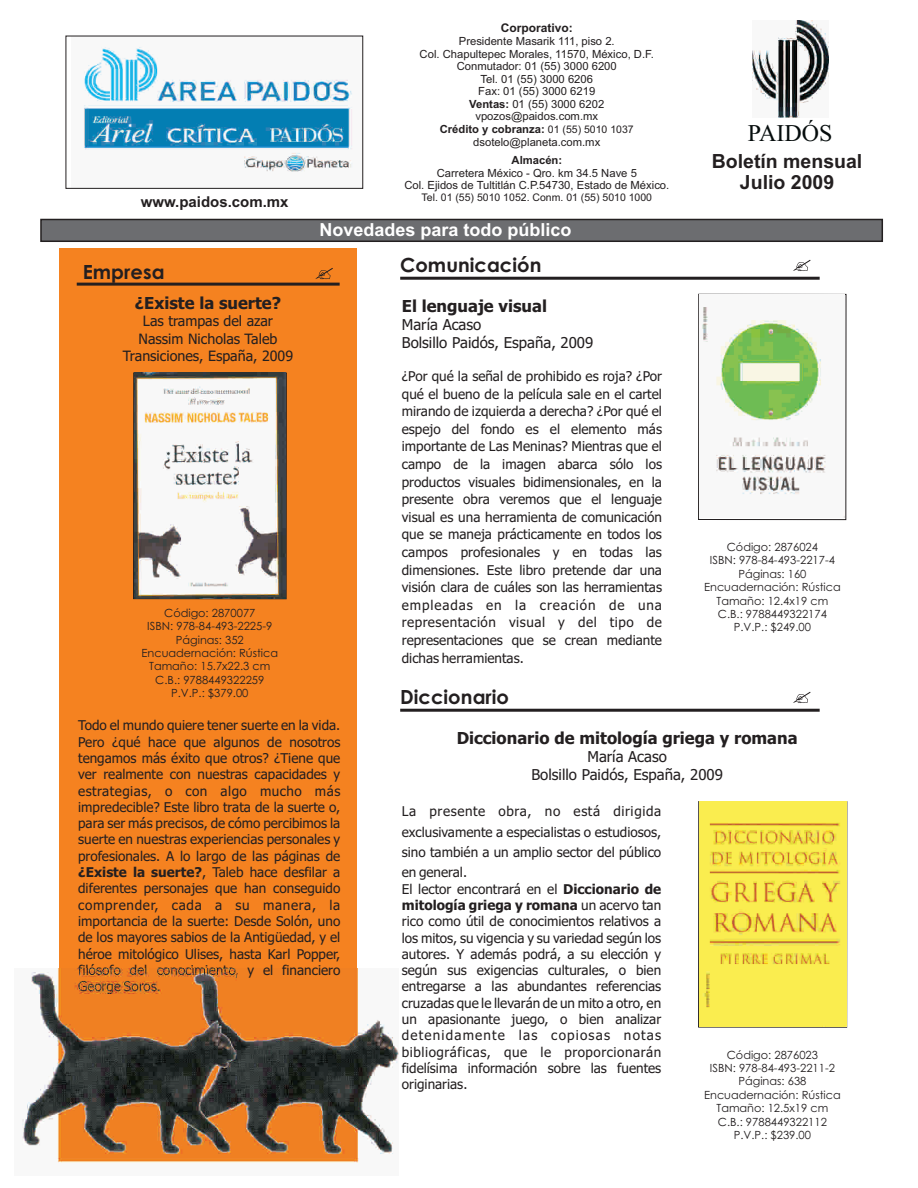
<style>
.page{position:relative;width:918px;height:1188px;background:#fff}
.page>*{position:absolute;margin:0;border:0;box-sizing:border-box;transform-origin:0 0}
.t1{font:24px "Times New Roman";color:#050c0c}
.t2{font:700 19.5px "Century Gothic";color:#231f20}
.t3{font:700 19.5px/21.8px "Arial";color:#231f20;text-align:center}
.t4{font:700 18px "Arial";color:#fff}
.t5{font:700 16.5px "Tahoma";color:#231f20}
.t6{font:15px/18.1px "Tahoma";color:#231f20}
.t7{font:700 15px "Arial";color:#231f20}
.t8{font:14.25px/17.2px "Tahoma";color:#231f20;text-align:center}
.t9{font:13.5px/16.4px "Tahoma";color:#231f20;text-align:justify}
.t10{font:700 12px "Arial";color:#231f20}
.t11{font:11.25px/13.4px "Century Gothic";color:#231f20;text-align:center}
.t12{font:11.25px/12.6px "Arial";color:#231f20;text-align:center}
.t13{font:700 11.25px "Arial";color:#231f20}
.t14{font:10.5px "Arial";color:#231f20}
.s1{font-weight:700}
.s2{font-size:10.5px}
</style>
<div class="page">
<div style="left:59px;top:248px;width:298px;height:913px;background:#f58220"></div>
<img style="left:236px;top:968px;width:162px;height:195px">
<hr style="left:400px;top:277px;width:420px;height:3px;background:#231f20">
<svg style="left:40px;top:218px;width:844px;height:24px;background:#67676a"></svg>
<div style="left:698px;top:294px;width:148px;height:226px;border:1px solid #231f20"></div>
<img style="left:753px;top:21px;width:76px;height:96px">
<img style="left:84px;top:47px;width:269px;height:125px">
<div style="left:66px;top:36px;width:297px;height:153px;border:1px solid #231f20"></div>
<svg style="left:315px;top:268px;width:18px;height:11px"></svg>
<hr style="left:77px;top:283px;width:263px;height:3px;background:#231f20">
<img style="left:134px;top:373px;width:152px;height:226px">
<img style="left:22px;top:968px;width:214px;height:195px">
<svg style="left:793px;top:260px;width:17px;height:11px"></svg>
<img style="left:700px;top:295px;width:145px;height:222px">
<hr style="left:400px;top:709px;width:420px;height:3px;background:#231f20">
<svg style="left:793px;top:692px;width:17px;height:11px"></svg>
<img style="left:699px;top:802px;width:147px;height:225px">
<p class="t7" style="left:141px;top:196px;width:149px">www.paidos.com.mx</p>
<h2 class="t2" style="left:83px;top:264px;width:83px">Empresa</h2>
<p class="t5" style="left:135px;top:296px;width:148px">¿Existe la suerte?</p>
<p class="t8" style="left:123px;top:314px;width:172px">Las trampas del azar<br>Nassim Nicholas Taleb<br>Transiciones, España, 2009</p>
<p class="t11" style="left:142px;top:607px;width:138px">Código: 2870077<br>ISBN: 978-84-493-2225-9<br>Páginas: 352<br>Encuadernación: Rústica<br>Tamaño: 15.7x22.3 cm<br>C.B.: 9788449322259<br>P.V.P.: $379.00</p>
<p class="t10" style="left:501px;top:24px;width:73px">Corporativo:</p>
<p class="t12" style="left:420px;top:36px;width:236px">Presidente Masarik 111, piso 2.<br>Col. Chapultepec Morales, 11570, México, D.F.<br>Conmutador: 01 (55) 3000 6200<br>Tel. 01 (55) 3000 6206<br>Fax: 01 (55) 3000 6219<br><span class="s1">Ventas:</span> 01 (55) 3000 6202 vpozos@paidos.com.mx<br><span class="s1">Crédito y cobranza:</span> <span class="s2">01 (55) 5010 1037 </span>dsotelo@planeta.com.mx</p>
<p class="t13" style="left:512px;top:156px;width:52px">Almacén:</p>
<p class="t12" style="left:404px;top:168px;width:266px">Carretera México - Qro. km 34.5 Nave 5<br>Col. Ejidos de Tultitlán C.P.54730, Estado de México.</p>
<p class="t14" style="left:422px;top:194px;width:232px">Tel. 01 (55) 5010 1052. Conm. 01 (55) 5010 1000</p>
<h3 class="t4" style="left:320px;top:223px;width:254px">Novedades para todo público</h3>
<h2 class="t2" style="left:400px;top:258px;width:143px">Comunicación</h2>
<p class="t5" style="left:402px;top:299px;width:147px">El lenguaje visual</p>
<p class="t6" style="left:402px;top:317px;width:193px">María Acaso<br>Bolsillo Paidós, España, 2009</p>
<p class="t9" style="left:402px;top:369px;width:262px;line-height:17.5px">¿Por qué la señal de prohibido es roja? ¿Por qué el bueno de la película sale en el cartel mirando de izquierda a derecha? ¿Por qué el espejo del fondo es el elemento más importante de Las Meninas? Mientras que el campo de la imagen abarca sólo los productos visuales bidimensionales, en la presente obra veremos que el lenguaje visual es una herramienta de comunicación que se maneja prácticamente en todos los campos profesionales y en todas las dimensiones. Este libro pretende dar una visión clara de cuáles son las herramientas empleadas en la creación de una representación visual y del tipo de representaciones que se crean mediante dichas herramientas.</p>
<h2 class="t2" style="left:400px;top:690px;width:110px">Diccionario</h2>
<h1 class="t1" style="left:748px;top:124px;width:86px">PAIDÓS</h1>
<h2 class="t3" style="left:712px;top:152px;width:152px">Boletín mensual<br>Julio 2009</h2>
<p class="t11" style="left:704px;top:541px;width:138px">Código: 2876024<br>ISBN: 978-84-493-2217-4<br>Páginas: 160<br>Encuadernación: Rústica<br>Tamaño: 12.4x19 cm<br>C.B.: 9788449322174<br>P.V.P.: $249.00</p>
<p class="t9" style="left:78px;top:718px;width:264px">Todo el mundo quiere tener suerte en la vida.<br>Pero ¿qué hace que algunos de nosotros tengamos más éxito que otros? ¿Tiene que ver realmente con nuestras capacidades y estrategias, o con algo mucho más impredecible? Este libro trata de la suerte o, para ser más precisos, de cómo percibimos la suerte en nuestras experiencias personales y profesionales. A lo largo de las páginas de <span class="s1">¿Existe la suerte?</span>, Taleb hace desfilar a diferentes personajes que han conseguido comprender, cada a su manera, la importancia de la suerte: Desde Solón, uno de los mayores sabios de la Antigüedad, y el héroe mitológico Ulises, hasta Karl Popper, filósofo del conocimiento, y el financiero</p>
<p class="t5" style="left:457px;top:731px;width:342px">Diccionario de mitología griega y romana</p>
<p class="t6" style="left:531px;top:749px;width:193px;text-align:center">María Acaso<br>Bolsillo Paidós, España, 2009</p>
<p class="t9" style="left:402px;top:802px;width:261px;line-height:20.4px">La presente obra, no está dirigida exclusivamente a especialistas o estudiosos, sino también a un amplio sector del público en general.</p>
<p class="t9" style="left:402px;top:882px;width:261px">El lector encontrará en el <span class="s1">Diccionario de mitología griega y romana</span> un acervo tan rico como útil de conocimientos relativos a los mitos, su vigencia y su variedad según los autores. Y además podrá, a su elección y según sus exigencias culturales, o bien entregarse a las abundantes referencias cruzadas que le llevarán de un mito a otro, en un apasionante juego, o bien analizar detenidamente las copiosas notas bibliográficas, que le proporcionarán fidelísima información sobre las fuentes originarias.</p>
<p class="t11" style="left:704px;top:1049px;width:138px">Código: 2876023<br>ISBN: 978-84-493-2211-2<br>Páginas: 638<br>Encuadernación: Rústica<br>Tamaño: 12.5x19 cm<br>C.B.: 9788449322112<br>P.V.P.: $239.00</p>
</div>
